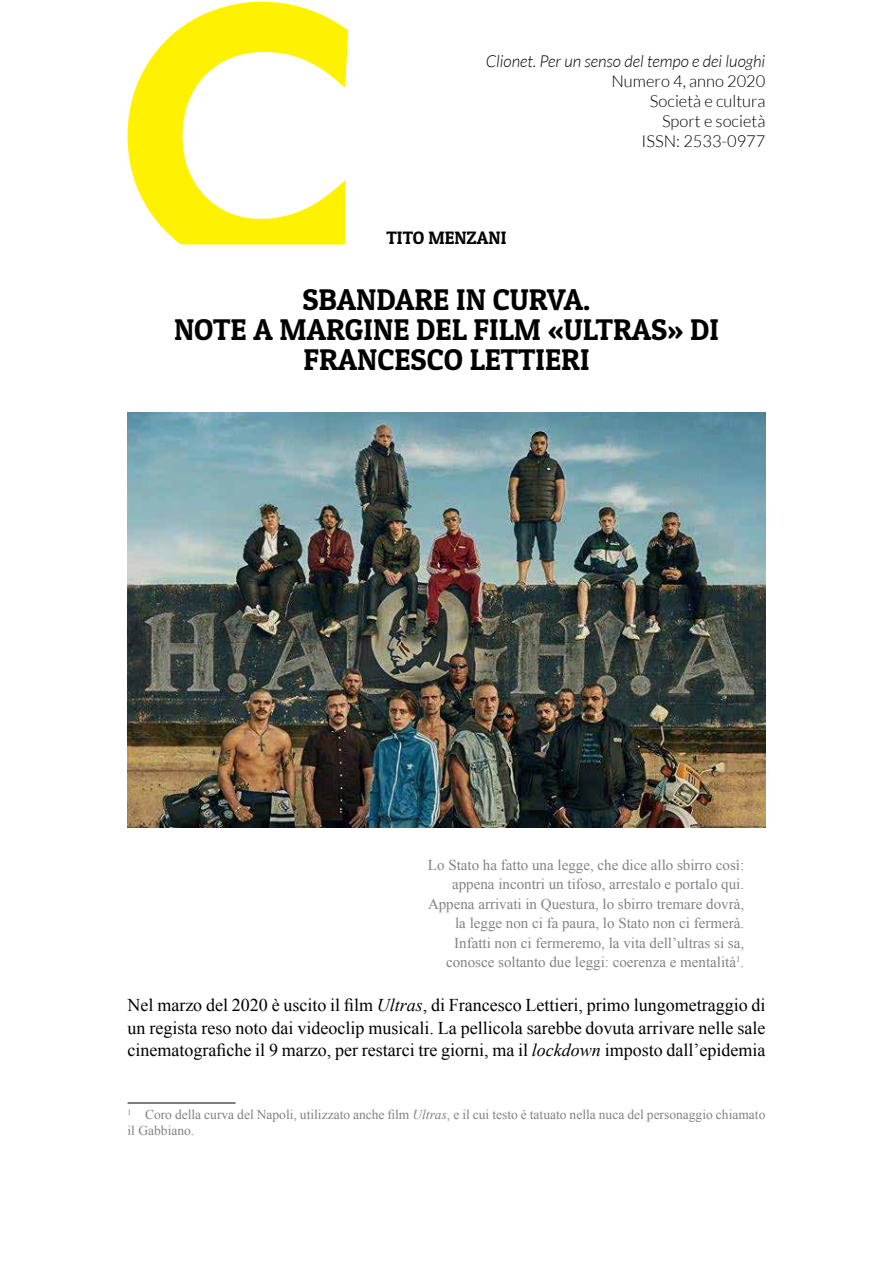
<style>
.page{position:relative;width:893px;height:1263px;background:#fff}
.page>*{position:absolute;margin:0;border:0;box-sizing:border-box;transform-origin:0 0}
.t1{font:30px/30px "Patua One";color:#000;text-align:center}
.t2{font:18px/22.5px "Times New Roman";color:#000;text-align:justify}
.t3{font:18px "Patua One";color:#000}
.t4{font:300 16.5px/19.8px "Lato";color:#000;text-align:right}
.t5{font:italic 300 16.5px "Lato";color:#000}
.t6{font:15px/19.5px "Times New Roman";color:#808285;text-align:right}
.t7{font:13.5px/16.2px "Times New Roman";color:#808285}
.s1{font-style:italic}
</style>
<div class="page">
<svg style="left:128px;top:2px;width:220px;height:242px"></svg>
<hr style="left:128px;top:1103px;width:108px;height:1px;background:#000">
<img style="left:128px;top:412px;width:637px;height:415px">
<p class="t5" style="left:486px;top:51px;width:281px">Clionet. Per un senso del tempo e dei luoghi</p>
<p class="t4" style="left:611px;top:71px;width:155px">Numero 4, anno 2020<br>Società e cultura<br>Sport e società<br>ISSN: 2533-0977</p>
<p class="t3" style="left:387px;top:227px;width:121px">TITO MENZANI</p>
<h1 class="t1" style="left:174px;top:284px;width:546px">SBANDARE IN CURVA.<br>NOTE A MARGINE DEL FILM «ULTRAS» DI<br>FRANCESCO LETTIERI</h1>
<p class="t6" style="left:428px;top:855px;width:318px">Lo Stato ha fatto una legge, che dice allo sbirro così: appena incontri un tifoso, arrestalo e portalo qui.<br>Appena arrivati in Questura, lo sbirro tremare dovrà, la legge non ci fa paura, lo Stato non ci fermerà.<br>Infatti non ci fermeremo, la vita dell’ultras si sa, conosce soltanto due leggi: coerenza e mentalità<sup>1</sup>.</p>
<p class="t2" style="left:128px;top:994px;width:639px">Nel marzo del 2020 è uscito il film <span class="s1">Ultras</span>, di Francesco Lettieri, primo lungometraggio di un regista reso noto dai videoclip musicali. La pellicola sarebbe dovuta arrivare nelle sale cinematografiche il 9 marzo, per restarci tre giorni, ma il <span class="s1">lockdown</span> imposto dall’epidemia</p>
<p class="t7" style="left:128px;top:1106px;width:639px"><sup>1</sup> Coro della curva del Napoli, utilizzato anche film <span class="s1">Ultras</span>, e il cui testo è tatuato nella nuca del personaggio chiamato il Gabbiano.</p>
</div>
